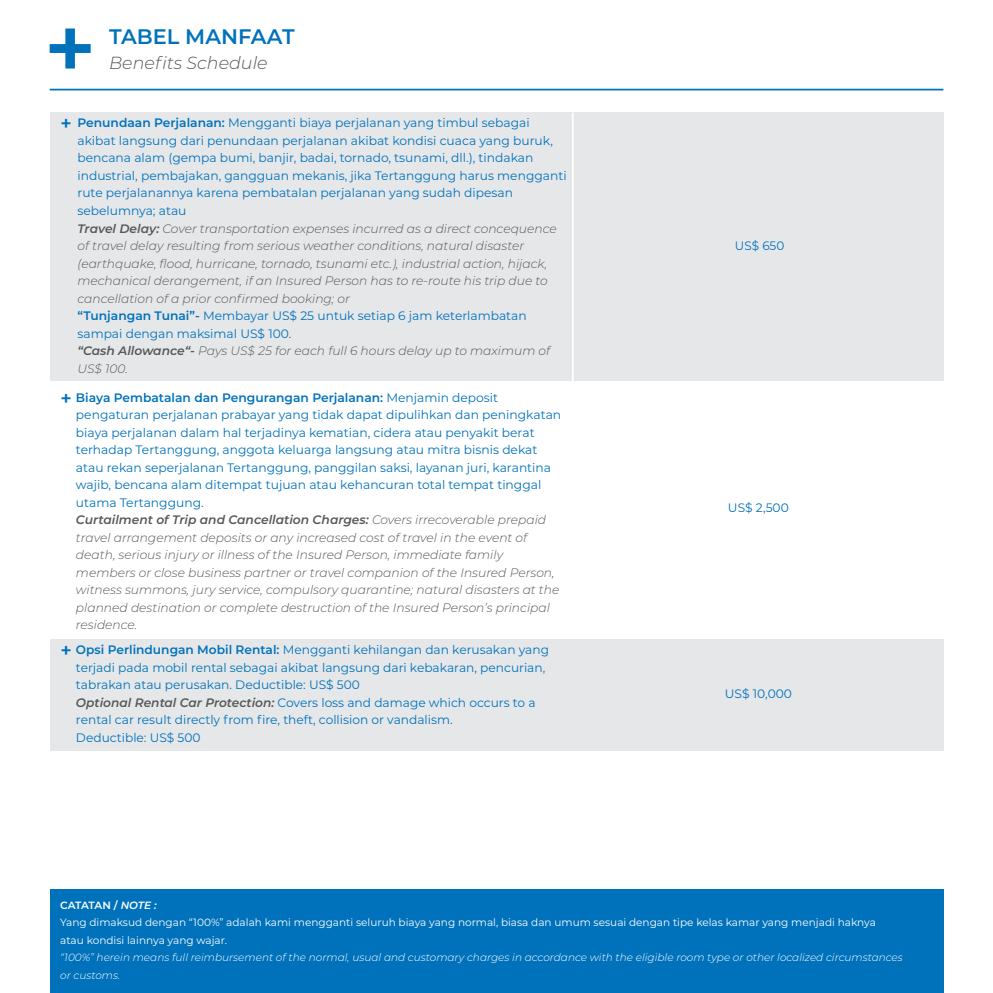
<style>
.page{position:relative;width:993px;height:993px;background:#fff}
.page>*{position:absolute;margin:0;border:0;box-sizing:border-box;transform-origin:0 0}
.t1{font:600 21px "Montserrat";color:#0072bc}
.t2{font:600 19.25px "Montserrat";color:#0072bc}
.t3{font:italic 300 17.5px "Montserrat";color:#57585a}
.t4{font:12.25px/17.5px "Montserrat";color:#0072bc}
.t5{font:italic 300 12.25px/17.5px "Montserrat";color:#57585a}
.t6{font:10.5px/17.5px "Montserrat";color:#fff}
.t7{font:italic 300 10.5px/17.5px "Montserrat";color:#fff}
.s1{font-weight:600}
.s2{font-weight:600;font-style:italic;color:#57585a}
.s3{font-weight:300;font-style:italic;color:#57585a}
.s4{font-weight:600;font-style:normal;color:#0072bc}
.s5{font-weight:400;font-style:normal;color:#0072bc}
.s6{font-weight:600;font-style:italic}
</style>
<div class="page">
<div style="left:50px;top:888px;width:893px;height:104px;background:#0072bc"></div>
<div style="left:50px;top:112px;width:893px;height:269px;background:#e6e7e9"></div>
<svg style="left:50px;top:28px;width:41px;height:40px"></svg>
<hr style="left:50px;top:89px;width:893px;height:1px;background:#0072bc">
<hr style="left:571px;top:112px;width:2px;height:632px;background:#fff">
<div style="left:50px;top:638px;width:893px;height:112px;background:#e6e7e9"></div>
<h1 class="t1" style="left:109px;top:22px;width:187px">TABEL MANFAAT</h1>
<h3 class="t3" style="left:109px;top:51px;width:160px">Benefits Schedule</h3>
<p class="t4" style="left:77px;top:114px;width:490px"><span class="s1">Penundaan Perjalanan:</span> Mengganti biaya perjalanan yang timbul sebagai akibat langsung dari penundaan perjalanan akibat kondisi cuaca yang buruk, bencana alam (gempa bumi, banjir, badai, tornado, tsunami, dll.), tindakan industrial, pembajakan, gangguan mekanis, jika Tertanggung harus mengganti rute perjalanannya karena pembatalan perjalanan yang sudah dipesan sebelumnya; atau<br><span class="s2">Travel Delay:</span> <span class="s3">Cover transportation expenses incurred as a direct concequence of travel delay resulting from serious weather conditions, natural disaster (earthquake, flood, hurricane, tornado, tsunami etc.), industrial action, hijack, mechanical derangement, if an Insured Person has to re-route his trip due to cancellation of a prior confirmed booking; or<br></span><span class="s1">“Tunjangan Tunai”-</span> Membayar US$ 25 untuk setiap 6 jam keterlambatan sampai dengan maksimal US$ 100.<br><span class="s2">“Cash Allowance“-</span> <span class="s3">Pays US$ 25 for each full 6 hours delay up to maximum of US$ 100.</span></p>
<h2 class="t2" style="left:61px;top:109px;width:13px">+</h2>
<p class="t5" style="left:76px;top:388px;width:486px"><span class="s4">Biaya Pembatalan dan Pengurangan Perjalanan:</span> <span class="s5">Menjamin deposit pengaturan perjalanan prabayar yang tidak dapat dipulihkan dan peningkatan biaya perjalanan dalam hal terjadinya kematian, cidera atau penyakit berat terhadap Tertanggung, anggota keluarga langsung atau mitra bisnis dekat atau rekan seperjalanan Tertanggung, panggilan saksi, layanan juri, karantina wajib, bencana alam ditempat tujuan atau kehancuran total tempat tinggal utama Tertanggung.<br></span><span class="s1">Curtailment of Trip and Cancellation Charges:</span> Covers irrecoverable prepaid travel arrangement deposits or any increased cost of travel in the event of death, serious injury or illness of the Insured Person, immediate family members or close business partner or travel companion of the Insured Person, witness summons, jury service, compulsory quarantine; natural disasters at the planned destination or complete destruction of the Insured Person’s principal residence.</p>
<p class="t4" style="left:76px;top:640px;width:474px"><span class="s1">Opsi Perlindungan Mobil Rental:</span> Mengganti kehilangan dan kerusakan yang terjadi pada mobil rental sebagai akibat langsung dari kebakaran, pencurian, tabrakan atau perusakan. Deductible: US$ 500<br><span class="s2">Optional Rental Car Protection:</span> Covers loss and damage which occurs to a rental car result directly from fire, theft, collision or vandalism.<br>Deductible: US$ 500</p>
<h2 class="t2" style="left:60px;top:384px;width:13px">+</h2>
<h2 class="t2" style="left:60px;top:636px;width:13px">+</h2>
<p class="t4" style="left:734px;top:237px;width:51px">US$ 650</p>
<p class="t4" style="left:727px;top:498px;width:62px">US$ 2,500</p>
<p class="t4" style="left:724px;top:684px;width:69px">US$ 10,000</p>
<p class="t6" style="left:60px;top:895px;width:817px"><span class="s1">CATATAN /</span> <span class="s6">NOTE :<br></span>Yang dimaksud dengan “100%” adalah kami mengganti seluruh biaya yang normal, biasa dan umum sesuai dengan tipe kelas kamar yang menjadi haknya atau kondisi lainnya yang wajar.</p>
<p class="t7" style="left:60px;top:948px;width:844px">“100%” herein means full reimbursement of the normal, usual and customary charges in accordance with the eligible room type or other localized circumstances or customs.</p>
</div>
